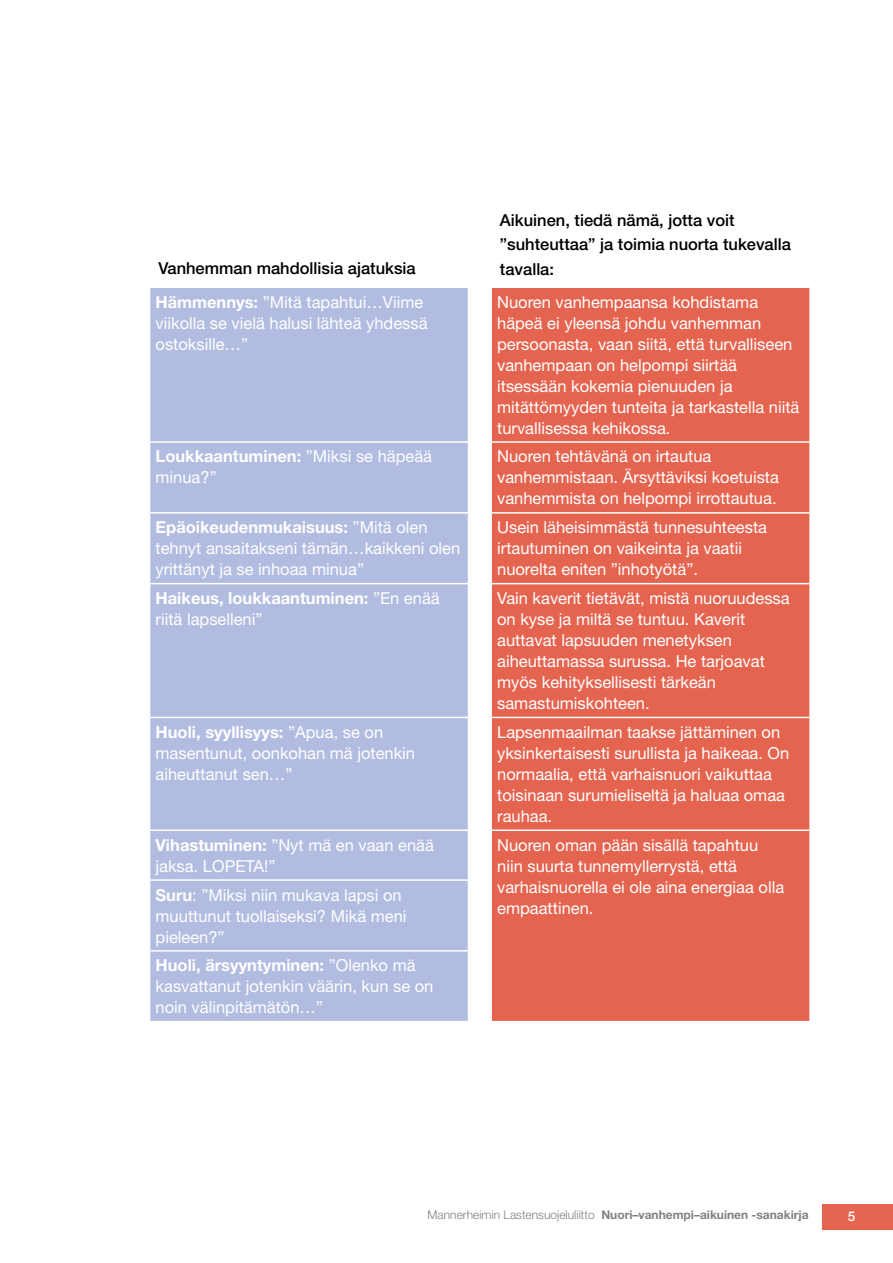
<style>
.page{position:relative;width:893px;height:1263px;background:#fff}
.page>*{position:absolute;margin:0;border:0;box-sizing:border-box;transform-origin:0 0}
.t1{font:16.5px/21px "Helvetica Neue LT Std";color:#fff}
.t2{font:500 16.5px/24px "Helvetica Neue LT Std";color:#000}
.t3{font:700 16.5px/21px "Helvetica Neue LT Std";color:#fff}
.t4{font:500 13.5px "Helvetica Neue LT Std";color:#fff}
.t5{font:700 12px "Helvetica Neue LT Std";color:#818084}
.s1{font-weight:700}
.s2{font-weight:400}
.s3{font-weight:300}
</style>
<div class="page">
<div style="left:823px;top:1204px;width:70px;height:25px;background:#e46450"></div>
<div style="left:150px;top:288px;width:318px;height:733px;background:#b1bce0"></div>
<div style="left:492px;top:288px;width:317px;height:733px;background:#e46450"></div>
<hr style="left:150px;top:441px;width:318px;height:2px;background:#fff">
<hr style="left:150px;top:512px;width:318px;height:2px;background:#fff">
<hr style="left:150px;top:583px;width:318px;height:1px;background:#fff">
<hr style="left:150px;top:717px;width:318px;height:1px;background:#fff">
<hr style="left:150px;top:829px;width:318px;height:2px;background:#fff">
<hr style="left:150px;top:879px;width:318px;height:2px;background:#fff">
<hr style="left:150px;top:950px;width:318px;height:1px;background:#fff">
<hr style="left:491px;top:441px;width:318px;height:2px;background:#fff">
<hr style="left:491px;top:512px;width:318px;height:2px;background:#fff">
<hr style="left:491px;top:583px;width:318px;height:1px;background:#fff">
<hr style="left:491px;top:717px;width:318px;height:1px;background:#fff">
<hr style="left:491px;top:829px;width:318px;height:2px;background:#fff">
<p class="t2" style="left:158px;top:256px;width:259px">Vanhemman mahdollisia ajatuksia</p>
<p class="t2" style="left:500px;top:208px;width:292px">Aikuinen, tiedä nämä, jotta voit ”suhteuttaa” ja toimia nuorta tukevalla tavalla:</p>
<p class="t1" style="left:156px;top:291px;width:273px"><span class="s1">Hämmennys:</span> ”Mitä tapahtui…Viime viikolla se vielä halusi lähteä yhdessä ostoksille…”</p>
<p class="t1" style="left:497px;top:291px;width:304px">Nuoren vanhempaansa kohdistama häpeä ei yleensä johdu vanhemman persoonasta, vaan siitä, että turvalliseen vanhempaan on helpompi siirtää itsessään kokemia pienuuden ja mitättömyyden tunteita ja tarkastella niitä turvallisessa kehikossa.</p>
<p class="t1" style="left:156px;top:446px;width:278px"><span class="s1">Loukkaantuminen:</span> ”Miksi se häpeää minua?”</p>
<p class="t1" style="left:497px;top:446px;width:283px">Nuoren tehtävänä on irtautua vanhemmistaan. Ärsyttäviksi koetuista vanhemmista on helpompi irrottautua.</p>
<p class="t1" style="left:156px;top:517px;width:306px"><span class="s1">Epäoikeudenmukaisuus:</span> ”Mitä olen tehnyt ansaitakseni tämän…kaikkeni olen yrittänyt ja se inhoaa minua”</p>
<p class="t1" style="left:497px;top:517px;width:271px">Usein läheisimmästä tunnesuhteesta irtautuminen on vaikeinta ja vaatii nuorelta eniten ”inhotyötä”.</p>
<p class="t3" style="left:156px;top:587px;width:286px">Haikeus, loukkaantuminen: <span class="s2">”En enää riitä lapselleni”</span></p>
<p class="t1" style="left:497px;top:587px;width:294px">Vain kaverit tietävät, mistä nuoruudessa on kyse ja miltä se tuntuu. Kaverit auttavat lapsuuden menetyksen aiheuttamassa surussa. He tarjoavat myös kehityksellisesti tärkeän samastumiskohteen.</p>
<p class="t1" style="left:156px;top:721px;width:261px"><span class="s1">Huoli, syyllisyys:</span> ”Apua, se on masentunut, oonkohan mä jotenkin aiheuttanut sen…”</p>
<p class="t1" style="left:497px;top:721px;width:294px">Lapsenmaailman taakse jättäminen on yksinkertaisesti surullista ja haikeaa. On normaalia, että varhaisnuori vaikuttaa toisinaan surumieliseltä ja haluaa omaa rauhaa.</p>
<p class="t1" style="left:156px;top:834px;width:280px"><span class="s1">Vihastuminen:</span> ”Nyt mä en vaan enää jaksa. LOPETA!”</p>
<p class="t1" style="left:497px;top:834px;width:289px">Nuoren oman pään sisällä tapahtuu niin suurta tunnemyllerrystä, että varhaisnuorella ei ole aina energiaa olla empaattinen.</p>
<p class="t1" style="left:156px;top:884px;width:252px"><span class="s1">Suru</span>: ”Miksi niin mukava lapsi on muuttunut tuollaiseksi? Mikä meni pieleen?”</p>
<p class="t1" style="left:156px;top:955px;width:279px"><span class="s1">Huoli, ärsyyntyminen:</span> ”Olenko mä kasvattanut jotenkin väärin, kun se on noin välinpitämätön…”</p>
<p class="t5" style="left:428px;top:1208px;width:383px"><span class="s3">Mannerheimin Lastensuojeluliitto</span> Nuori–vanhempi–aikuinen -sanakirja</p>
<p class="t4" style="left:848px;top:1208px;width:9px">5</p>
</div>
